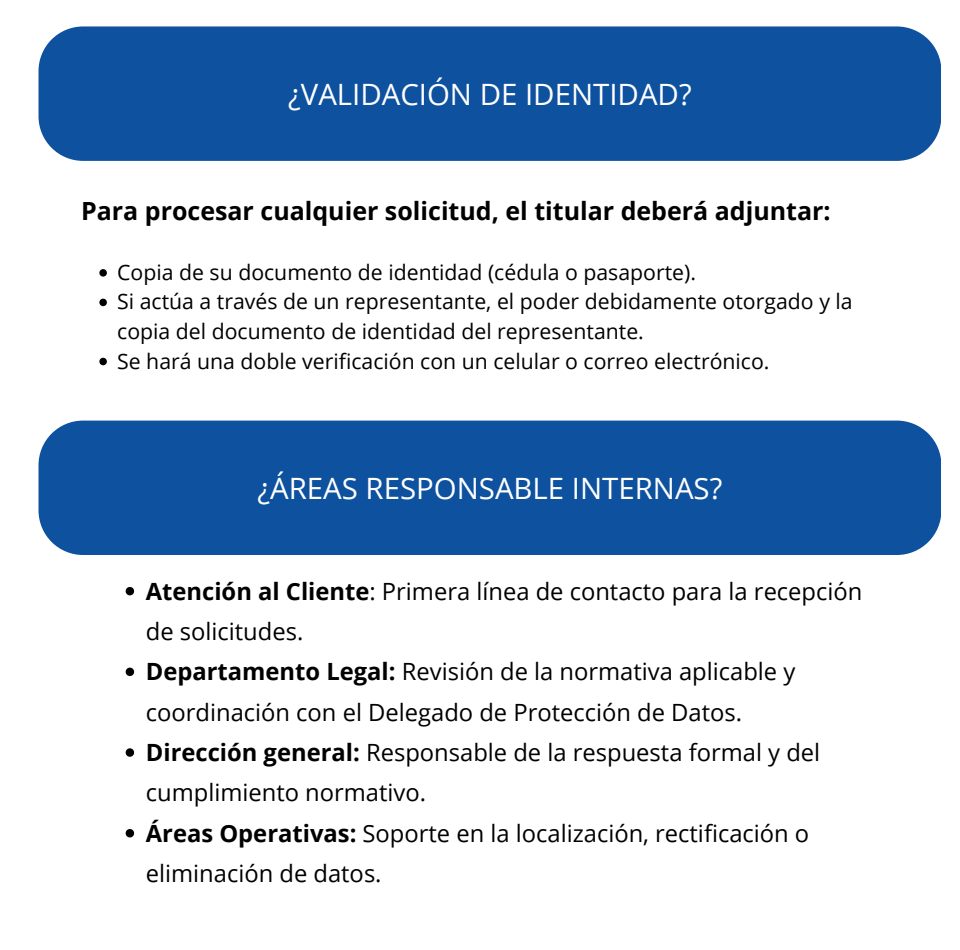
<style>
.page{position:relative;width:960px;height:950px;background:#fff}
.page>*{position:absolute;margin:0;border:0;box-sizing:border-box;transform-origin:0 0}
.t1{font:29.38px "Open Sans";color:#fff}
.t2{font:700 25px "Open Sans";color:#000}
.t3{font:23.75px/40.3px "Open Sans";color:#000}
.t4{font:21.25px/29.5px "Open Sans";color:#000}
.s1{font-weight:700}
</style>
<div class="page">
<svg style="left:99px;top:269px;width:8px;height:7px"></svg>
<svg style="left:99px;top:298px;width:8px;height:8px"></svg>
<svg style="left:99px;top:357px;width:8px;height:8px"></svg>
<div style="left:39px;top:26px;width:902px;height:135px;background:#0d519f"></div>
<div style="left:39px;top:420px;width:902px;height:135px;background:#0d519f"></div>
<svg style="left:126px;top:587px;width:8px;height:8px"></svg>
<svg style="left:126px;top:667px;width:8px;height:9px"></svg>
<svg style="left:126px;top:748px;width:8px;height:8px"></svg>
<svg style="left:126px;top:829px;width:8px;height:8px"></svg>
<p class="t1" style="left:288px;top:73px;width:405px">¿VALIDACIÓN DE IDENTIDAD?</p>
<p class="t2" style="left:81px;top:193px;width:751px">Para procesar cualquier solicitud, el titular deberá adjuntar:</p>
<p class="t4" style="left:117px;top:257px;width:737px">Copia de su documento de identidad (cédula o pasaporte).<br>Si actúa a través de un representante, el poder debidamente otorgado y la copia del documento de identidad del representante.<br>Se hará una doble verificación con un celular o correo electrónico.</p>
<p class="t1" style="left:258px;top:467px;width:466px">¿ÁREAS RESPONSABLE INTERNAS?</p>
<p class="t3" style="left:146px;top:570px;width:718px"><span class="s1">Atención al Cliente</span>: Primera línea de contacto para la recepción de solicitudes.<br><span class="s1">Departamento Legal:</span> Revisión de la normativa aplicable y coordinación con el Delegado de Protección de Datos.<br><span class="s1">Dirección general:</span> Responsable de la respuesta formal y del cumplimiento normativo.<br><span class="s1">Áreas Operativas:</span> Soporte en la localización, rectificación o eliminación de datos.</p>
</div>
